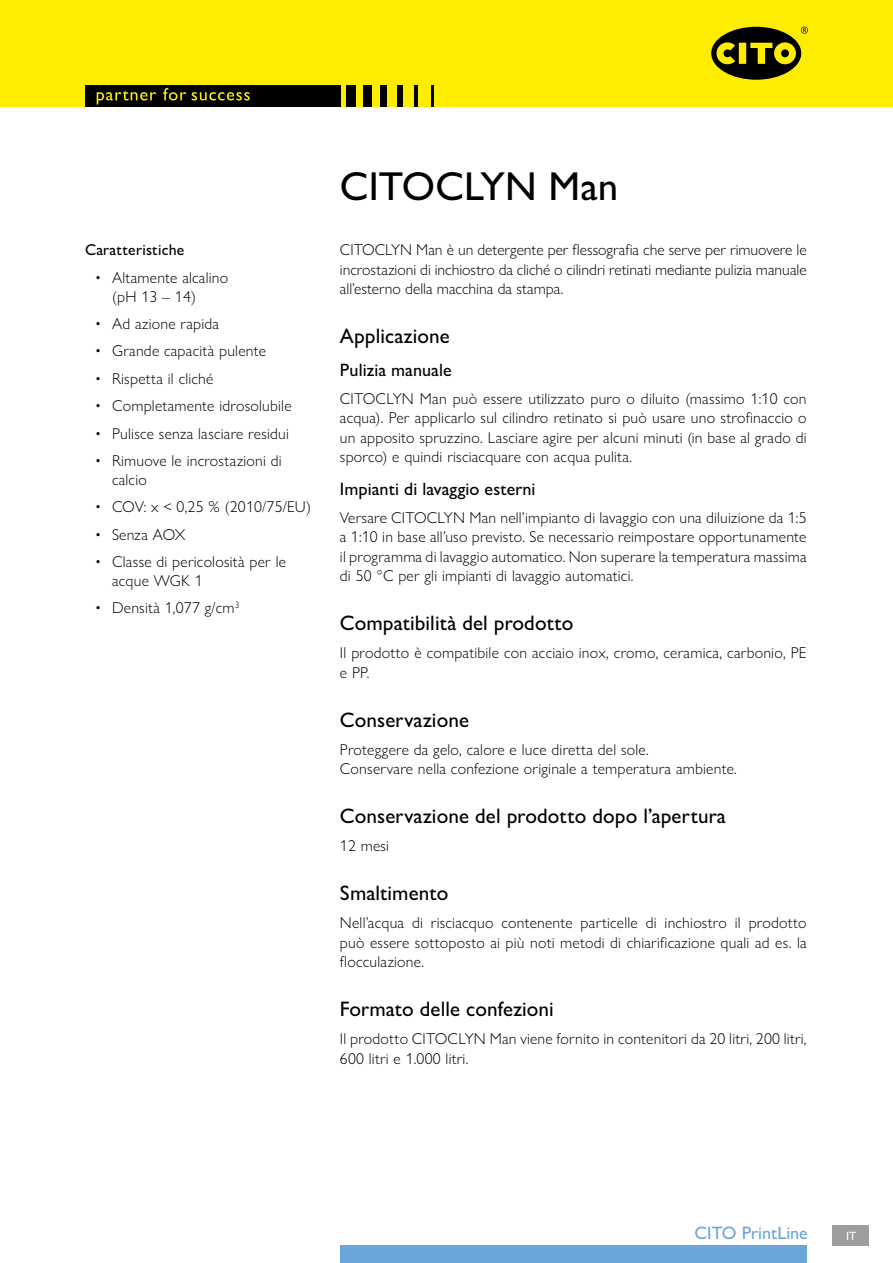
<style>
.page{position:relative;width:893px;height:1263px;background:#fff}
.page>*{position:absolute;margin:0;border:0;box-sizing:border-box;transform-origin:0 0}
.t1{font:500 40.5px "Gill Sans Nova";letter-spacing:.005em;color:#000}
.t2{font:500 21px "Gill Sans Nova";letter-spacing:.005em;color:#000}
.t3{font:500 18px "Gill Sans Nova";letter-spacing:.005em;color:#000}
.t4{font:500 18px "Gill Sans Nova";color:#6ca5da}
.t5{font:300 15.75px/19.5px "Gill Sans Nova";letter-spacing:.015em;color:#000}
.t6{font:500 15.75px "Gill Sans Nova";letter-spacing:.015em;color:#000}
.t7{font:500 12px "Gill Sans Nova";color:#fff}
</style>
<div class="page">
<div style="left:0;top:0;width:893px;height:106px;background:#ffed00"></div>
<div style="left:85px;top:85px;width:256px;height:21px;background:#000"></div>
<div style="left:346px;top:85px;width:10px;height:21px;background:#000"></div>
<div style="left:380px;top:85px;width:7px;height:21px;background:#000"></div>
<div style="left:397px;top:85px;width:6px;height:21px;background:#000"></div>
<hr style="left:414px;top:85px;width:4px;height:21px;background:#000">
<hr style="left:431px;top:85px;width:2px;height:21px;background:#000">
<div style="left:363px;top:85px;width:9px;height:21px;background:#000"></div>
<svg style="left:97px;top:91px;width:59px;height:14px"></svg>
<svg style="left:163px;top:88px;width:23px;height:13px"></svg>
<svg style="left:192px;top:92px;width:58px;height:9px"></svg>
<svg style="left:711px;top:27px;width:97px;height:53px"></svg>
<div style="left:832px;top:1225px;width:37px;height:20px;background:#9d9d9c"></div>
<div style="left:340px;top:1245px;width:467px;height:18px;background:#6ca5da"></div>
<p class="t6" style="left:85px;top:240px;width:101px">Caratteristiche</p>
<p class="t5" style="left:112px;top:268px;width:118px;line-height:18.9px;text-indent:-17px">• Altamente alcalino (pH 13 – 14)</p>
<p class="t5" style="left:95px;top:314px;width:126px">• Ad azione rapida</p>
<p class="t5" style="left:95px;top:341px;width:172px">• Grande capacità pulente</p>
<p class="t5" style="left:95px;top:368px;width:120px">• Rispetta il cliché</p>
<p class="t5" style="left:95px;top:396px;width:198px">• Completamente idrosolubile</p>
<p class="t5" style="left:95px;top:423px;width:195px">• Pulisce senza lasciare residui</p>
<p class="t5" style="left:112px;top:451px;width:171px;line-height:18.9px;text-indent:-17px">• Rimuove le incrostazioni di calcio</p>
<p class="t5" style="left:95px;top:497px;width:218px">• COV: x &lt; 0,25 % (2010/75/EU)</p>
<p class="t5" style="left:95px;top:524px;width:92px">• Senza AOX</p>
<p class="t5" style="left:112px;top:552px;width:176px;line-height:18.9px;text-indent:-17px">• Classe di pericolosità per le acque WGK 1</p>
<p class="t5" style="left:95px;top:598px;width:146px">• Densità 1,077 g/cm<sup>3</sup></p>
<h1 class="t1" style="left:340px;top:161px;width:280px">CITOCLYN Man</h1>
<p class="t5" style="left:340px;top:240px;width:468px;text-align:justify">CITOCLYN Man è un detergente per flessografia che serve per rimuovere le incrostazioni di inchiostro da cliché o cilindri retinati mediante pulizia manuale all’esterno della macchina da stampa.</p>
<h2 class="t2" style="left:340px;top:323px;width:111px">Applicazione</h2>
<p class="t3" style="left:340px;top:359px;width:113px">Pulizia manuale</p>
<p class="t5" style="left:340px;top:388px;width:468px;text-align:justify">CITOCLYN Man può essere utilizzato puro o diluito (massimo 1:10 con acqua). Per applicarlo sul cilindro retinato si può usare uno strofinaccio o un apposito spruzzino. Lasciare agire per alcuni minuti (in base al grado di sporco) e quindi risciacquare con acqua pulita.</p>
<p class="t3" style="left:340px;top:478px;width:197px">Impianti di lavaggio esterni</p>
<p class="t5" style="left:340px;top:507px;width:468px;text-align:justify">Versare CITOCLYN Man nell’impianto di lavaggio con una diluizione da 1:5 a 1:10 in base all’uso previsto. Se necessario reimpostare opportunamente il programma di lavaggio automatico. Non superare la temperatura massima di 50 °C per gli impianti di lavaggio automatici.</p>
<h2 class="t2" style="left:340px;top:610px;width:235px">Compatibilità del prodotto</h2>
<p class="t5" style="left:340px;top:643px;width:468px">Il prodotto è compatibile con acciaio inox, cromo, ceramica, carbonio, PE e PP.</p>
<h2 class="t2" style="left:340px;top:707px;width:131px">Conservazione</h2>
<p class="t5" style="left:340px;top:740px;width:398px">Proteggere da gelo, calore e luce diretta del sole.<br>Conservare nella confezione originale a temperatura ambiente.</p>
<h2 class="t2" style="left:340px;top:803px;width:387px">Conservazione del prodotto dopo l’apertura</h2>
<p class="t5" style="left:340px;top:836px;width:51px">12 mesi</p>
<h2 class="t2" style="left:340px;top:880px;width:110px">Smaltimento</h2>
<p class="t5" style="left:340px;top:913px;width:468px;text-align:justify">Nell’acqua di risciacquo contenente particelle di inchiostro il prodotto può essere sottoposto ai più noti metodi di chiarificazione quali ad es. la flocculazione.</p>
<h2 class="t2" style="left:340px;top:996px;width:215px">Formato delle confezioni</h2>
<p class="t5" style="left:340px;top:1029px;width:468px">Il prodotto CITOCLYN Man viene fornito in contenitori da 20 litri, 200 litri,<br>600 litri e 1.000 litri.</p>
<p class="t4" style="left:695px;top:1221px;width:115px">CITO PrintLine</p>
<p class="t7" style="left:846px;top:1228px;width:12px">IT</p>
</div>
